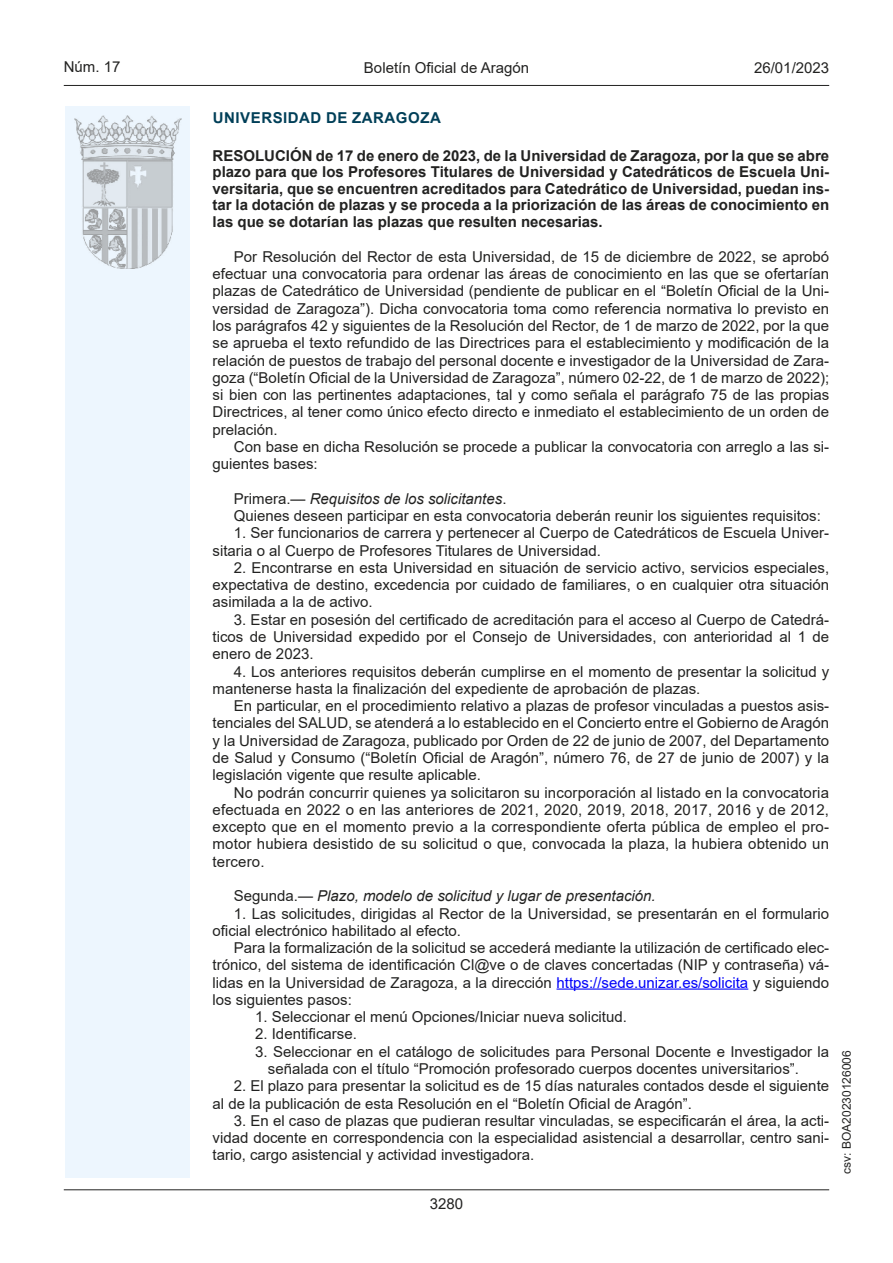
<style>
.page{position:relative;width:893px;height:1263px;background:#fff}
.page>*{position:absolute;margin:0;border:0;box-sizing:border-box;transform-origin:0 0}
.inicio_de_parrafo{font:15px/17.2px "Arial";color:#222221;text-align:justify}
.Titulo_text{font:700 15px/16.5px "Arial";color:#222221;text-align:justify}
.Sangrado_02{font:15px/17.2px "Arial";color:#222221}
.inicio_de_parrafo-2{font:italic 15px "Arial";color:#222221}
.estilo_head-c{font:15px "Arial";color:#222221}
.emisor_text{font:700 15px "Arial";letter-spacing:.035em;color:#003f58}
.estilo_head-d{font:15px "Arial MT2";color:#222221}
.estilo_head-i{font:15px "Arial MT2";color:#222221}
.numero_pagina{font:15px "Arial MT2";color:#222221}
.estilo_head-i-2{font:12px "Arial MT2";color:#222221}
.s1{font-style:normal}
.s2{font-family:"Arial MT2";font-style:normal}
.s3{color:#0000fa}
</style>
<div class="page">
<div style="left:65px;top:106px;width:125px;height:1072px;background:#edf6fe"></div>
<img style="left:75px;top:115px;width:106px;height:153px">
<hr style="left:64px;top:85px;width:765px;height:1px;background:#222221">
<hr style="left:64px;top:1189px;width:765px;height:1px;background:#222221">
<hr style="left:556px;top:988px;width:192px;height:2px;background:#0000fa">
<p class="estilo_head-i" style="left:64px;top:57px;width:58px">Núm. 17</p>
<p class="estilo_head-c" style="left:364px;top:57px;width:167px">Boletín Oficial de Aragón</p>
<p class="estilo_head-d" style="left:754px;top:57px;width:77px">26/01/2023</p>
<h5 class="emisor_text" style="left:213px;top:107px;width:229px">UNIVERSIDAD DE ZARAGOZA</h5>
<p class="Titulo_text" style="left:213px;top:147px;width:618px">RESOLUCIÓN de 17 de enero de 2023, de la Universidad de Zaragoza, por la que se abre plazo para que los Profesores Titulares de Universidad y Catedráticos de Escuela Uni&shy;versitaria, que se encuentren acreditados para Catedrático de Universidad, puedan ins&shy;tar la dotación de plazas y se proceda a la priorización de las áreas de conocimiento en las que se dotarían las plazas que resulten necesarias.</p>
<p class="inicio_de_parrafo" style="left:213px;top:248px;width:618px;text-indent:21px">Por Resolución del Rector de esta Universidad, de 15 de diciembre de 2022, se aprobó efectuar una convocatoria para ordenar las áreas de conocimiento en las que se ofertarían plazas de Catedrático de Universidad (pendiente de publicar en el “Boletín Oficial de la Uni&shy;versidad de Zaragoza”). Dicha convocatoria toma como referencia normativa lo previsto en los parágrafos 42 y siguientes de la Resolución del Rector, de 1 de marzo de 2022, por la que se aprueba el texto refundido de las Directrices para el establecimiento y modificación de la relación de puestos de trabajo del personal docente e investigador de la Universidad de Zara&shy;goza (“Boletín Oficial de la Universidad de Zaragoza”, número 02-22, de 1 de marzo de 2022); si bien con las pertinentes adaptaciones, tal y como señala el parágrafo 75 de las propias Directrices, al tener como único efecto directo e inmediato el establecimiento de un orden de prelación.</p>
<p class="inicio_de_parrafo" style="left:213px;top:438px;width:618px;text-indent:21px">Con base en dicha Resolución se procede a publicar la convocatoria con arreglo a las si&shy;guientes bases:</p>
<p class="inicio_de_parrafo-2" style="left:234px;top:489px;width:274px"><span class="s1">Primera.</span>— Requisitos de los solicitantes<span class="s2">.</span></p>
<p class="inicio_de_parrafo" style="left:234px;top:507px;width:588px">Quienes deseen participar en esta convocatoria deberán reunir los siguientes requisitos:</p>
<p class="inicio_de_parrafo" style="left:213px;top:524px;width:618px;text-indent:21px">1. Ser funcionarios de carrera y pertenecer al Cuerpo de Catedráticos de Escuela Univer&shy;sitaria o al Cuerpo de Profesores Titulares de Universidad.</p>
<p class="inicio_de_parrafo" style="left:213px;top:559px;width:618px;text-indent:21px">2. Encontrarse en esta Universidad en situación de servicio activo, servicios especiales, expectativa de destino, excedencia por cuidado de familiares, o en cualquier otra situación asimilada a la de activo.</p>
<p class="inicio_de_parrafo" style="left:213px;top:611px;width:618px;text-indent:21px">3. Estar en posesión del certificado de acreditación para el acceso al Cuerpo de Catedrá&shy;ticos de Universidad expedido por el Consejo de Universidades, con anterioridad al 1 de enero de 2023.</p>
<p class="inicio_de_parrafo" style="left:213px;top:662px;width:618px;text-indent:21px">4. Los anteriores requisitos deberán cumplirse en el momento de presentar la solicitud y mantenerse hasta la finalización del expediente de aprobación de plazas.</p>
<p class="inicio_de_parrafo" style="left:213px;top:697px;width:618px;text-indent:21px">En particular, en el procedimiento relativo a plazas de profesor vinculadas a puestos asis&shy;tenciales del SALUD, se atenderá a lo establecido en el Concierto entre el Gobierno de Aragón y la Universidad de Zaragoza, publicado por Orden de 22 de junio de 2007, del Departamento de Salud y Consumo (“Boletín Oficial de Aragón”, número 76, de 27 de junio de 2007) y la legislación vigente que resulte aplicable.</p>
<p class="inicio_de_parrafo" style="left:213px;top:783px;width:618px;text-indent:21px">No podrán concurrir quienes ya solicitaron su incorporación al listado en la convocatoria efectuada en 2022 o en las anteriores de 2021, 2020, 2019, 2018, 2017, 2016 y de 2012, excepto que en el momento previo a la correspondiente oferta pública de empleo el pro&shy;motor hubiera desistido de su solicitud o que, convocada la plaza, la hubiera obtenido un tercero.</p>
<p class="inicio_de_parrafo-2" style="left:234px;top:886px;width:423px"><span class="s1">Segunda.</span>— Plazo, modelo de solicitud y lugar de presentación.</p>
<p class="inicio_de_parrafo" style="left:213px;top:904px;width:618px;text-indent:21px">1. Las solicitudes, dirigidas al Rector de la Universidad, se presentarán en el formulario oficial electrónico habilitado al efecto.</p>
<p class="inicio_de_parrafo" style="left:213px;top:939px;width:618px;text-indent:21px">Para la formalización de la solicitud se accederá mediante la utilización de certificado elec&shy;trónico, del sistema de identificación Cl@ve o de claves concertadas (NIP y contraseña) vá&shy;lidas en la Universidad de Zaragoza, a la dirección <span class="s3">https://sede.unizar.es/solicita</span> y siguiendo los siguientes pasos:</p>
<p class="Sangrado_02" style="left:255px;top:1008px;width:373px">1. Seleccionar el menú Opciones/Iniciar nueva solicitud.</p>
<p class="Sangrado_02" style="left:255px;top:1025px;width:103px">2. Identificarse.</p>
<p class="Sangrado_02" style="left:268px;top:1043px;width:563px;text-indent:-13px">3. Seleccionar en el catálogo de solicitudes para Personal Docente e Investigador la señalada con el título “Promoción profesorado cuerpos docentes universitarios”.</p>
<p class="inicio_de_parrafo" style="left:213px;top:1077px;width:618px;text-indent:21px">2. El plazo para presentar la solicitud es de 15 días naturales contados desde el siguiente al de la publicación de esta Resolución en el “Boletín Oficial de Aragón”.</p>
<p class="inicio_de_parrafo" style="left:213px;top:1112px;width:618px;text-indent:21px">3. En el caso de plazas que pudieran resultar vinculadas, se especificarán el área, la acti&shy;vidad docente en correspondencia con la especialidad asistencial a desarrollar, centro sani&shy;tario, cargo asistencial y actividad investigadora.</p>
<p class="numero_pagina" style="left:430px;top:1193px;width:35px">3280</p>
<p class="estilo_head-i-2" style="left:838px;top:1174px;width:125px;rotate:-90deg">csv: BOA20230126006</p>
</div>
